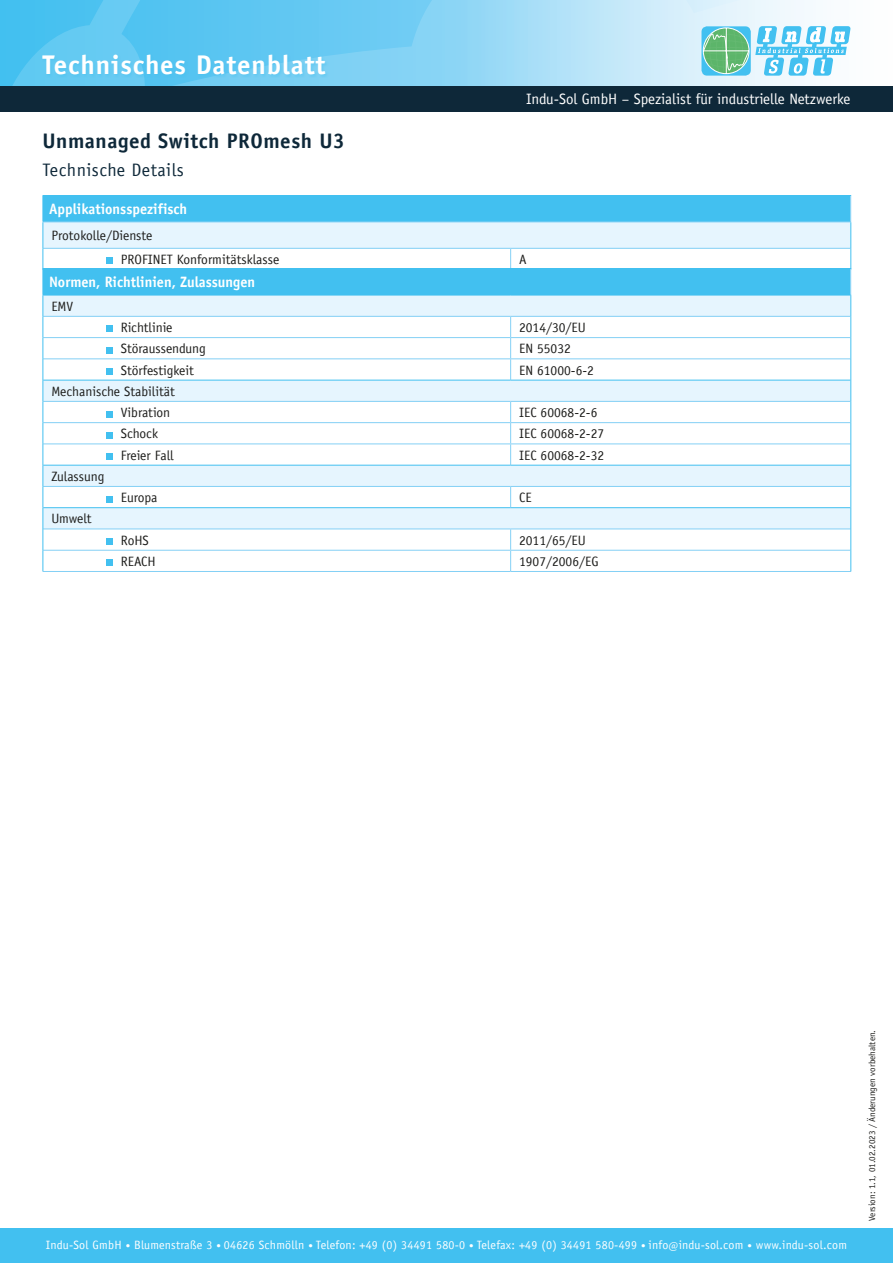
<style>
.page{position:relative;width:893px;height:1263px;background:#fff}
.page>*{position:absolute;margin:0;border:0;box-sizing:border-box;transform-origin:0 0}
.t1{font:700 27px "Officina Sans";letter-spacing:.03em;color:#fff}
.Überschrift_2_dunkel{font:700 21px "Officina Sans";letter-spacing:.025em;color:#0e2839}
.Überschrift_2_dunkel-2{font:18px "Officina Sans";letter-spacing:.025em;color:#0e2839}
.Inhaltsverzeichnis_H{font:700 15px "Officina Sans";color:#fff;scale:.95 1}
.t2{font:15px "Officina Sans";color:#fff}
.Inhaltsverzeichnis_H-2{font:13.5px "Officina Sans";color:#1d1d1b}
.t3{font:12px "Officina Sans";letter-spacing:.02em;color:#fff}
.t4{font:9px "Officina Sans";color:#1d1d1b}
.s1{font-size:9px}
.s2{font-size:10.5px}
</style>
<div class="page">
<svg style="left:0;top:0;width:816px;height:86px;background:#8cd6f5"></svg>
<div style="left:0;top:86px;width:893px;height:26px;background:#0e2839"></div>
<svg style="left:701px;top:26px;width:50px;height:50px"></svg>
<svg style="left:755px;top:26px;width:96px;height:50px"></svg>
<svg style="left:703px;top:28px;width:46px;height:46px;background:#71c29b"></svg>
<div style="left:0;top:1228px;width:893px;height:35px;background:#42c0f0"></div>
<div style="left:42px;top:54px;width:287px;height:24px;background:#42c0f0;opacity:.35"></div>
<div style="left:43px;top:196px;width:808px;height:26px;background:#42c0f0"></div>
<div style="left:43px;top:222px;width:808px;height:26px;background:#e6f5fe"></div>
<hr style="left:43px;top:221px;width:468px;height:1px;background:#84d0f5">
<hr style="left:511px;top:221px;width:340px;height:1px;background:#84d0f5">
<hr style="left:43px;top:248px;width:468px;height:1px;background:#84d0f5">
<hr style="left:511px;top:248px;width:339px;height:1px;background:#84d0f5">
<svg style="left:510px;top:249px;width:1px;height:19px"></svg>
<hr style="left:43px;top:195px;width:468px;height:1px;background:#42c0f0">
<hr style="left:511px;top:195px;width:340px;height:1px;background:#42c0f0">
<svg style="left:107px;top:258px;width:6px;height:6px"></svg>
<div style="left:43px;top:269px;width:808px;height:26px;background:#42c0f0"></div>
<svg style="left:44px;top:296px;width:806px;height:232px"></svg>
<hr style="left:43px;top:316px;width:468px;height:1px;background:#84d0f5">
<hr style="left:511px;top:316px;width:339px;height:1px;background:#84d0f5">
<hr style="left:43px;top:337px;width:468px;height:1px;background:#84d0f5">
<hr style="left:511px;top:337px;width:339px;height:1px;background:#84d0f5">
<hr style="left:43px;top:358px;width:468px;height:1px;background:#84d0f5">
<hr style="left:511px;top:358px;width:339px;height:1px;background:#84d0f5">
<svg style="left:510px;top:317px;width:1px;height:63px"></svg>
<hr style="left:43px;top:401px;width:468px;height:1px;background:#84d0f5">
<hr style="left:511px;top:401px;width:339px;height:1px;background:#84d0f5">
<hr style="left:43px;top:422px;width:468px;height:1px;background:#84d0f5">
<hr style="left:511px;top:422px;width:339px;height:1px;background:#84d0f5">
<hr style="left:43px;top:443px;width:468px;height:1px;background:#84d0f5">
<hr style="left:511px;top:443px;width:339px;height:1px;background:#84d0f5">
<svg style="left:510px;top:402px;width:1px;height:63px"></svg>
<hr style="left:43px;top:486px;width:468px;height:1px;background:#84d0f5">
<hr style="left:511px;top:486px;width:339px;height:1px;background:#84d0f5">
<svg style="left:510px;top:487px;width:1px;height:20px"></svg>
<hr style="left:43px;top:528px;width:468px;height:1px;background:#84d0f5">
<hr style="left:511px;top:528px;width:339px;height:1px;background:#84d0f5">
<hr style="left:43px;top:550px;width:468px;height:1px;background:#84d0f5">
<hr style="left:511px;top:550px;width:339px;height:1px;background:#84d0f5">
<svg style="left:510px;top:529px;width:1px;height:42px"></svg>
<hr style="left:43px;top:571px;width:468px;height:1px;background:#84d0f5">
<hr style="left:511px;top:571px;width:340px;height:1px;background:#84d0f5">
<hr style="left:43px;top:268px;width:468px;height:1px;background:#42c0f0">
<svg style="left:43px;top:221px;width:1px;height:350px"></svg>
<hr style="left:511px;top:268px;width:340px;height:1px;background:#42c0f0">
<hr style="left:43px;top:295px;width:468px;height:1px;background:#42c0f0">
<hr style="left:511px;top:295px;width:340px;height:1px;background:#42c0f0">
<hr style="left:43px;top:380px;width:468px;height:1px;background:#42c0f0">
<hr style="left:511px;top:380px;width:339px;height:1px;background:#42c0f0">
<hr style="left:43px;top:465px;width:468px;height:1px;background:#42c0f0">
<hr style="left:511px;top:465px;width:339px;height:1px;background:#42c0f0">
<hr style="left:43px;top:507px;width:468px;height:1px;background:#42c0f0">
<hr style="left:511px;top:507px;width:339px;height:1px;background:#42c0f0">
<svg style="left:850px;top:196px;width:1px;height:375px"></svg>
<svg style="left:107px;top:326px;width:6px;height:6px"></svg>
<svg style="left:107px;top:347px;width:6px;height:6px"></svg>
<div style="left:107px;top:368px;width:6px;height:7px;background:#42c0f0"></div>
<svg style="left:107px;top:411px;width:6px;height:6px"></svg>
<svg style="left:107px;top:432px;width:6px;height:6px"></svg>
<div style="left:107px;top:453px;width:6px;height:7px;background:#42c0f0"></div>
<svg style="left:107px;top:496px;width:6px;height:6px"></svg>
<div style="left:107px;top:538px;width:6px;height:7px;background:#42c0f0"></div>
<svg style="left:107px;top:560px;width:6px;height:6px"></svg>
<h1 class="t1" style="left:43px;top:48px;width:284px">Technisches Datenblatt</h1>
<p class="t2" style="left:526px;top:90px;width:326px">Indu-Sol GmbH – Spezialist für industrielle Netzwerke</p>
<p class="Überschrift_2_dunkel" style="left:43px;top:128px;width:304px">Unmanaged Switch PROmesh U3</p>
<p class="Überschrift_2_dunkel-2" style="left:43px;top:160px;width:143px">Technische Details</p>
<p class="Inhaltsverzeichnis_H" style="left:49px;top:200px;width:147px">Applikationsspezifisch</p>
<p class="Inhaltsverzeichnis_H-2" style="left:51px;top:228px;width:103px">Protokolle/Dienste</p>
<p class="Inhaltsverzeichnis_H-2" style="left:121px;top:251px;width:160px">PROFINET Konformitätsklasse</p>
<p class="Inhaltsverzeichnis_H-2" style="left:519px;top:251px;width:9px">A</p>
<p class="Inhaltsverzeichnis_H" style="left:49px;top:273px;width:218px">Normen, Richtlinien, Zulassungen</p>
<p class="Inhaltsverzeichnis_H-2" style="left:51px;top:298px;width:24px">EMV</p>
<p class="Inhaltsverzeichnis_H-2" style="left:121px;top:320px;width:53px">Richtlinie</p>
<p class="Inhaltsverzeichnis_H-2" style="left:519px;top:320px;width:68px">2014/30/EU</p>
<p class="Inhaltsverzeichnis_H-2" style="left:121px;top:341px;width:87px">Störaussendung</p>
<p class="Inhaltsverzeichnis_H-2" style="left:519px;top:341px;width:53px">EN 55032</p>
<p class="Inhaltsverzeichnis_H-2" style="left:121px;top:362px;width:75px">Störfestigkeit</p>
<p class="Inhaltsverzeichnis_H-2" style="left:519px;top:362px;width:76px">EN 61000-6-2</p>
<p class="Inhaltsverzeichnis_H-2" style="left:51px;top:383px;width:125px">Mechanische Stabilität</p>
<p class="Inhaltsverzeichnis_H-2" style="left:121px;top:405px;width:51px">Vibration</p>
<p class="Inhaltsverzeichnis_H-2" style="left:519px;top:405px;width:80px">IEC 60068-2-6</p>
<p class="Inhaltsverzeichnis_H-2" style="left:121px;top:426px;width:39px">Schock</p>
<p class="Inhaltsverzeichnis_H-2" style="left:519px;top:426px;width:86px">IEC 60068-2-27</p>
<p class="Inhaltsverzeichnis_H-2" style="left:121px;top:447px;width:55px">Freier Fall</p>
<p class="Inhaltsverzeichnis_H-2" style="left:519px;top:447px;width:86px">IEC 60068-2-32</p>
<p class="Inhaltsverzeichnis_H-2" style="left:51px;top:468px;width:55px">Zulassung</p>
<p class="Inhaltsverzeichnis_H-2" style="left:121px;top:490px;width:38px">Europa</p>
<p class="Inhaltsverzeichnis_H-2" style="left:519px;top:490px;width:14px">CE</p>
<p class="Inhaltsverzeichnis_H-2" style="left:51px;top:511px;width:42px">Umwelt</p>
<p class="Inhaltsverzeichnis_H-2" style="left:121px;top:532px;width:30px">RoHS</p>
<p class="Inhaltsverzeichnis_H-2" style="left:519px;top:532px;width:68px">2011/65/EU</p>
<p class="Inhaltsverzeichnis_H-2" style="left:121px;top:553px;width:37px">REACH</p>
<p class="Inhaltsverzeichnis_H-2" style="left:519px;top:553px;width:81px">1907/2006/EG</p>
<p class="t3" style="left:46px;top:1237px;width:802px">Indu-Sol GmbH <span class="s1">•</span> Blumenstraße 3 <span class="s1">•</span> 04626 Schmölln <span class="s1">•</span> Telefon: +49 (0) 34491 580-0 <span class="s1">•</span> Telefax: +49 (0) 34491 580-499 <span class="s1">•</span> info<span class="s2">@</span>indu-sol.com <span class="s1">•</span> www.indu-sol.com</p>
<p class="t4" style="left:867px;top:1221px;width:192px;rotate:-90deg">Version: 1.1, 01.02.2023 / Änderungen vorbehalten.</p>
</div>
